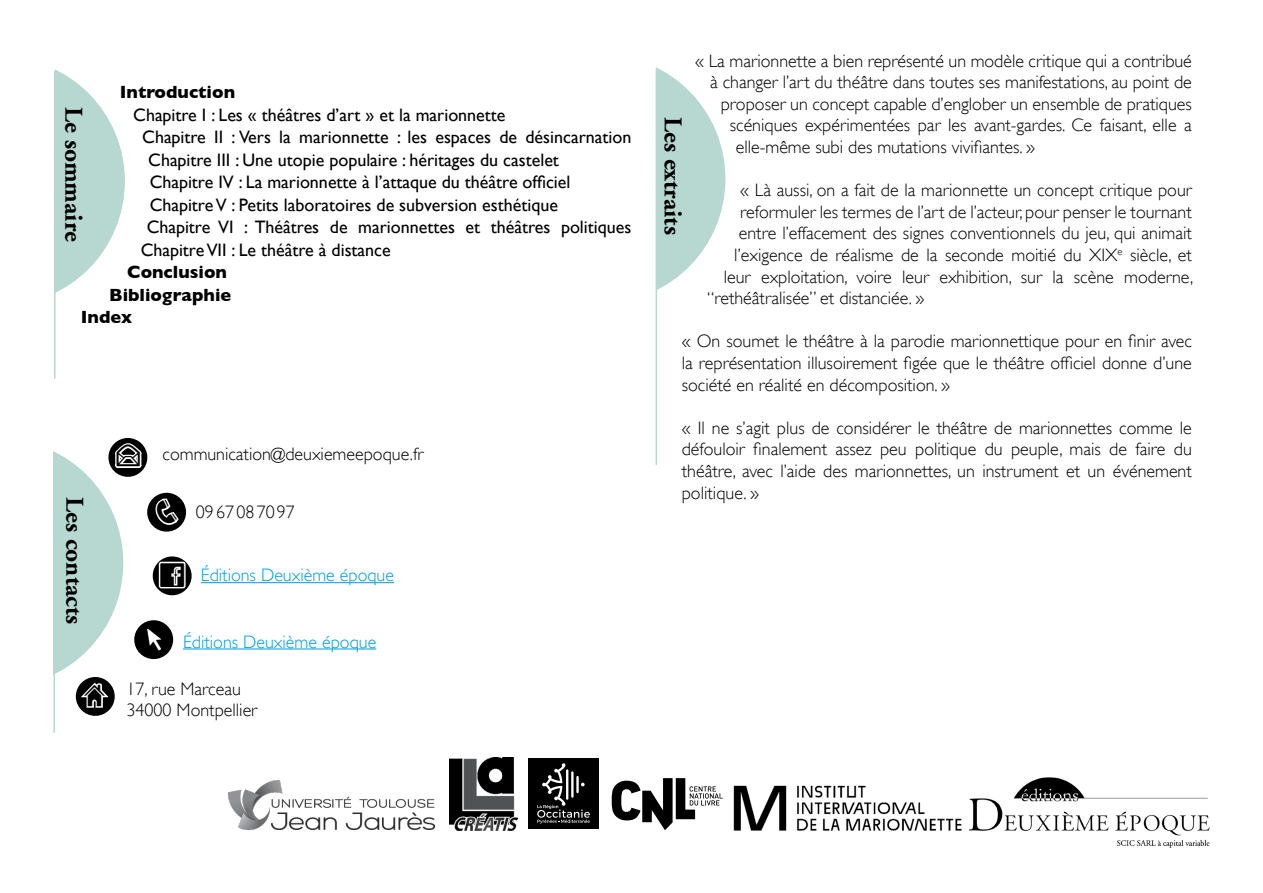
<style>
.page{position:relative;width:1263px;height:893px;background:#fff}
.page>*{position:absolute;margin:0;border:0;box-sizing:border-box;transform-origin:0 0}
.t1{font:31.5px "Social Iconby BRIANQC";color:#000}
.t2{font:700 25.5px "Adobe Garamond";color:#000}
.t3{font:300 18px/21.6px "Gill Sans";color:#000;text-align:justify}
.t4{font:18px "Gill Sans";color:#000}
.t5{font:300 18px "Gill Sans";color:#009ce0}
.t6{font:700 18px "Gill Sans";color:#000}
</style>
<div class="page">
<svg style="left:56px;top:70px;width:69px;height:223px"></svg>
<hr style="left:54px;top:71px;width:2px;height:307px;background:#b7d7d1">
<hr style="left:53px;top:453px;width:2px;height:280px;background:#b7d7d1">
<svg style="left:656px;top:67px;width:69px;height:223px"></svg>
<hr style="left:656px;top:69px;width:1px;height:396px;background:#b7d7d1">
<img style="left:449px;top:758px;width:68px;height:72px">
<img style="left:969px;top:777px;width:241px;height:71px">
<div style="left:528px;top:758px;width:71px;height:71px;background:#000"></div>
<svg style="left:537px;top:763px;width:53px;height:61px"></svg>
<img style="left:733px;top:785px;width:229px;height:46px">
<img style="left:229px;top:781px;width:206px;height:49px">
<svg style="left:612px;top:778px;width:111px;height:52px"></svg>
<div style="left:108px;top:438px;width:39px;height:39px;background:#000;border-radius:50%"></div>
<div style="left:134px;top:620px;width:39px;height:39px;background:#000;border-radius:50%"></div>
<div style="left:153px;top:556px;width:39px;height:39px;background:#000;border-radius:50%"></div>
<div style="left:76px;top:677px;width:39px;height:39px;background:#000;border-radius:50%"></div>
<svg style="left:157px;top:560px;width:30px;height:30px"></svg>
<div style="left:147px;top:493px;width:39px;height:39px;background:#000;border-radius:50%"></div>
<svg style="left:154px;top:497px;width:27px;height:29px"></svg>
<img style="left:147px;top:630px;width:15px;height:21px">
<hr style="left:201px;top:582px;width:193px;height:1px;background:#009ce0">
<hr style="left:183px;top:648px;width:193px;height:1px;background:#009ce0">
<svg style="left:54px;top:441px;width:90px;height:268px"></svg>
<p class="t6" style="left:120px;top:82px;width:117px">Introduction</p>
<p class="t4" style="left:133px;top:104px;width:374px">Chapitre I : Les « théâtres d’art » et la marionnette</p>
<p class="t4" style="left:142px;top:127px;width:491px">Chapitre II : Vers la marionnette : les espaces de désincarnation</p>
<p class="t4" style="left:148px;top:149px;width:412px">Chapitre III : Une utopie populaire : héritages du castelet</p>
<p class="t4" style="left:150px;top:172px;width:422px">Chapitre IV : La marionnette à l’attaque du théâtre officiel</p>
<p class="t4" style="left:150px;top:194px;width:410px">Chapitre V : Petits laboratoires de subversion esthétique</p>
<p class="t4" style="left:147px;top:217px;width:486px">Chapitre VI : Théâtres de marionnettes et théâtres politiques</p>
<p class="t4" style="left:141px;top:239px;width:251px">Chapitre VII : Le théâtre à distance</p>
<p class="t6" style="left:127px;top:262px;width:101px">Conclusion</p>
<p class="t6" style="left:109px;top:284px;width:123px">Bibliographie</p>
<p class="t6" style="left:81px;top:307px;width:53px">Index</p>
<h2 class="t2" style="left:87px;top:107px;width:135px;rotate:90deg">Le sommaire</h2>
<h2 class="t2" style="left:88px;top:497px;width:128px;rotate:90deg">Les contacts</h2>
<p class="t3" style="left:163px;top:443px;width:262px">communication@deuxiemeepoque.fr</p>
<p class="t3" style="left:154px;top:501px;width:143px">❑ 0967087097</p>
<h1 class="t1" style="left:158px;top:558px;width:29px">w</h1>
<p class="t5" style="left:201px;top:565px;width:195px">Éditions Deuxième époque</p>
<p class="t5" style="left:183px;top:631px;width:195px">Éditions Deuxième époque</p>
<p class="t3" style="left:127px;top:678px;width:116px">17, rue Marceau</p>
<p class="t3" style="left:82px;top:700px;width:177px">★ 34000 Montpellier</p>
<p class="t3" style="left:695px;top:50px;width:498px">« La marionnette a bien représenté un modèle critique qui a contribué</p>
<p class="t3" style="left:710px;top:71px;width:483px">à changer l’art du théâtre dans toutes ses manifestations, au point de</p>
<p class="t3" style="left:721px;top:93px;width:473px">proposer un concept capable d’englober un ensemble de pratiques</p>
<p class="t3" style="left:730px;top:114px;width:464px">scéniques expérimentées par les avant-gardes. Ce faisant, elle a</p>
<p class="t3" style="left:736px;top:136px;width:301px">elle-même subi des mutations vivifiantes. »</p>
<p class="t3" style="left:740px;top:179px;width:453px">« Là aussi, on a fait de la marionnette un concept critique pour</p>
<p class="t3" style="left:740px;top:201px;width:453px">reformuler les termes de l’art de l’acteur, pour penser le tournant</p>
<p class="t3" style="left:739px;top:222px;width:455px">entre l’effacement des signes conventionnels du jeu, qui animait</p>
<p class="t3" style="left:734px;top:244px;width:459px">l’exigence de réalisme de la seconde moitié du XIX<sup>e</sup> siècle, et</p>
<p class="t3" style="left:724px;top:266px;width:471px">leur exploitation, voire leur exhibition, sur la scène moderne,</p>
<p class="t3" style="left:707px;top:287px;width:219px">“rethéâtralisée” et distanciée. »</p>
<p class="t3" style="left:682px;top:330px;width:511px">« On soumet le théâtre à la parodie marionnettique pour en finir avec la représentation illusoirement figée que le théâtre officiel donne d’une société en réalité en décomposition. »</p>
<p class="t3" style="left:682px;top:417px;width:511px">« Il ne s’agit plus de considérer le théâtre de marionnettes comme le défouloir finalement assez peu politique du peuple, mais de faire du théâtre, avec l’aide des marionnettes, un instrument et un événement politique. »</p>
<h2 class="t2" style="left:687px;top:117px;width:119px;rotate:90deg">Les extraits</h2>
</div>
